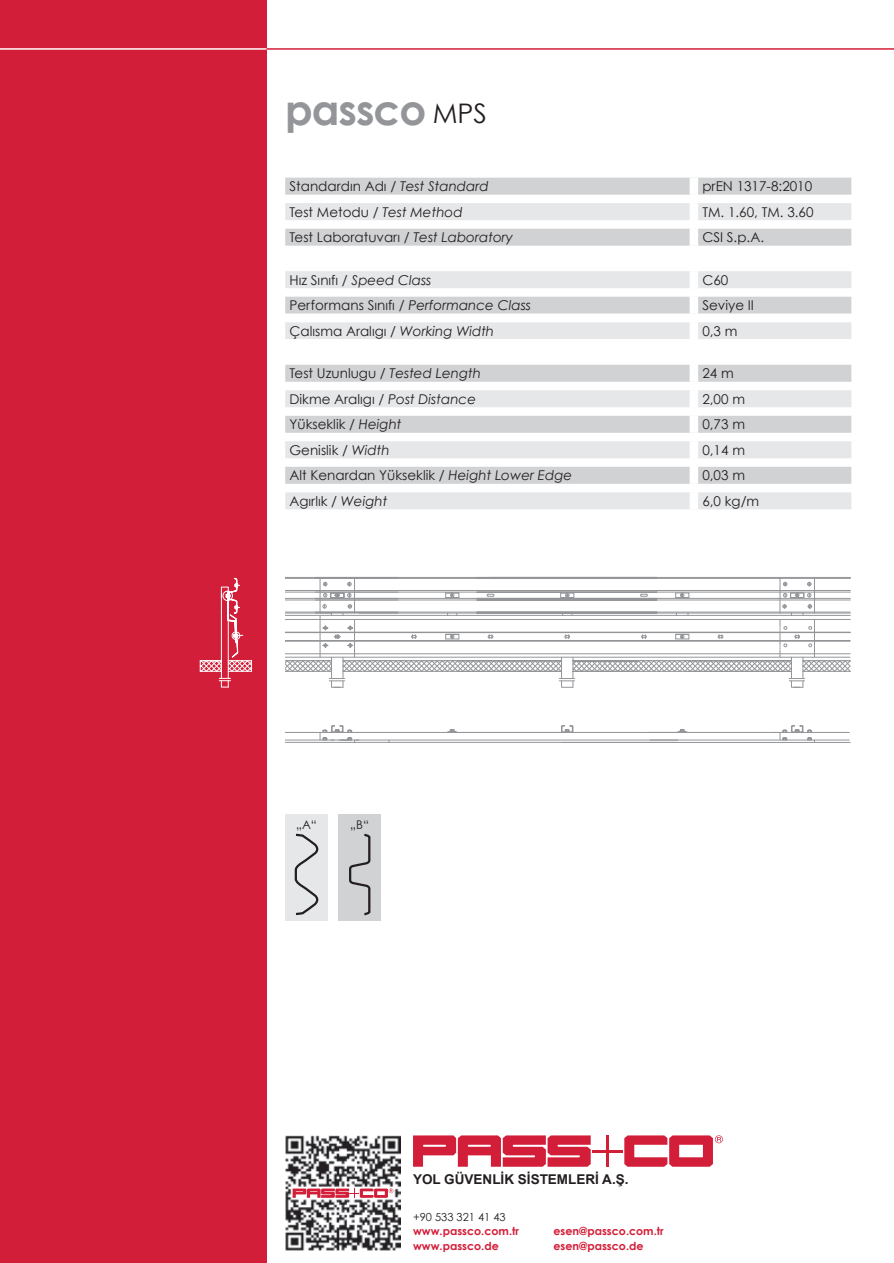
<style>
.page{position:relative;width:894px;height:1263px;background:#fff}
.page>*{position:absolute;margin:0;border:0;box-sizing:border-box;transform-origin:0 0}
.t1{font:700 42px "Century Gothic";letter-spacing:-.025em;color:#939598}
.t2{font:13.5px "Century Gothic";color:#231f20}
.t3{font:italic 13.5px "Century Gothic";color:#231f20}
.t4{font:700 13.5px "Arial";color:#231f20}
.t5{font:12px "Century Gothic";color:#231f20}
.t6{font:700 11.1px "Century Gothic";color:#d31e39}
.t7{font:11.1px "Century Gothic";color:#231f20}
.s1{font-weight:400;font-size:27px;color:#231f20}
.s2{font-style:italic}
.s3{font-style:normal}
</style>
<div class="page">
<div style="left:0;top:0;width:266px;height:1263px;background:#d31e39"></div>
<hr style="left:0;top:48px;width:893px;height:2px;background:#fff">
<hr style="left:266px;top:48px;width:627px;height:2px;background:#d31e39">
<div style="left:285px;top:178px;width:565px;height:17px;background:#d1d2d4"></div>
<svg style="left:285px;top:203px;width:565px;height:306px"></svg>
<svg style="left:285px;top:314px;width:565px;height:51px"></svg>
<svg style="left:285px;top:365px;width:565px;height:119px"></svg>
<div style="left:689px;top:178px;width:8px;height:17px;background:#fff"></div>
<div style="left:689px;top:220px;width:8px;height:9px;background:#fff"></div>
<div style="left:689px;top:203px;width:8px;height:17px;background:#fff"></div>
<div style="left:689px;top:229px;width:8px;height:17px;background:#fff"></div>
<div style="left:689px;top:246px;width:8px;height:25px;background:#fff"></div>
<div style="left:689px;top:271px;width:8px;height:17px;background:#fff"></div>
<div style="left:689px;top:288px;width:8px;height:9px;background:#fff"></div>
<div style="left:689px;top:297px;width:8px;height:17px;background:#fff"></div>
<div style="left:689px;top:314px;width:8px;height:8px;background:#fff"></div>
<div style="left:689px;top:322px;width:8px;height:17px;background:#fff"></div>
<div style="left:689px;top:339px;width:8px;height:26px;background:#fff"></div>
<div style="left:689px;top:365px;width:8px;height:17px;background:#fff"></div>
<div style="left:689px;top:382px;width:8px;height:8px;background:#fff"></div>
<div style="left:689px;top:390px;width:8px;height:17px;background:#fff"></div>
<div style="left:689px;top:407px;width:8px;height:9px;background:#fff"></div>
<div style="left:689px;top:416px;width:8px;height:17px;background:#fff"></div>
<div style="left:689px;top:433px;width:8px;height:8px;background:#fff"></div>
<div style="left:689px;top:441px;width:8px;height:17px;background:#fff"></div>
<div style="left:689px;top:458px;width:8px;height:9px;background:#fff"></div>
<div style="left:689px;top:467px;width:8px;height:17px;background:#fff"></div>
<div style="left:689px;top:484px;width:8px;height:8px;background:#fff"></div>
<div style="left:689px;top:492px;width:8px;height:17px;background:#fff"></div>
<hr style="left:285px;top:740px;width:392px;height:1px;background:#939598">
<hr style="left:649px;top:740px;width:199px;height:1px;background:#939598">
<hr style="left:285px;top:742px;width:392px;height:1px;background:#939598">
<hr style="left:561px;top:742px;width:288px;height:1px;background:#939598">
<hr style="left:285px;top:732px;width:56px;height:1px;background:#939598">
<hr style="left:326px;top:732px;width:55px;height:1px;background:#939598">
<hr style="left:381px;top:732px;width:297px;height:1px;background:#939598">
<hr style="left:649px;top:732px;width:136px;height:1px;background:#939598">
<hr style="left:771px;top:732px;width:77px;height:1px;background:#939598">
<svg style="left:560px;top:725px;width:13px;height:7px"></svg>
<svg style="left:319px;top:725px;width:39px;height:17px"></svg>
<hr style="left:285px;top:577px;width:74px;height:1px;background:#939598">
<hr style="left:285px;top:578px;width:74px;height:1px;background:#939598">
<hr style="left:285px;top:590px;width:74px;height:1px;background:#939598">
<svg style="left:323px;top:582px;width:4px;height:4px"></svg>
<hr style="left:359px;top:577px;width:297px;height:1px;background:#939598">
<hr style="left:359px;top:578px;width:297px;height:1px;background:#939598">
<hr style="left:359px;top:590px;width:297px;height:1px;background:#939598">
<hr style="left:490px;top:577px;width:360px;height:1px;background:#939598">
<hr style="left:490px;top:578px;width:360px;height:1px;background:#939598">
<hr style="left:656px;top:590px;width:193px;height:1px;background:#939598">
<svg style="left:347px;top:582px;width:4px;height:4px"></svg>
<hr style="left:354px;top:577px;width:1px;height:36px;background:#939598">
<hr style="left:319px;top:577px;width:1px;height:36px;background:#939598">
<svg style="left:807px;top:582px;width:4px;height:4px"></svg>
<svg style="left:783px;top:582px;width:4px;height:4px"></svg>
<hr style="left:779px;top:577px;width:1px;height:36px;background:#939598">
<hr style="left:813px;top:577px;width:1px;height:36px;background:#939598">
<svg style="left:285px;top:592px;width:566px;height:96px"></svg>
<svg style="left:447px;top:729px;width:10px;height:3px"></svg>
<svg style="left:677px;top:729px;width:9px;height:3px"></svg>
<svg style="left:779px;top:725px;width:35px;height:16px"></svg>
<div style="left:285px;top:815px;width:42px;height:106px;background:#e6e7e9"></div>
<div style="left:338px;top:815px;width:43px;height:106px;background:#d1d2d4"></div>
<svg style="left:294px;top:833px;width:25px;height:83px"></svg>
<svg style="left:349px;top:833px;width:22px;height:83px"></svg>
<svg style="left:199px;top:577px;width:53px;height:111px"></svg>
<img style="left:285px;top:1135px;width:115px;height:115px">
<svg style="left:292px;top:1188px;width:101px;height:10px"></svg>
<svg style="left:413px;top:1135px;width:177px;height:32px"></svg>
<hr style="left:606px;top:1135px;width:2px;height:32px;background:#d31e39">
<hr style="left:591px;top:1150px;width:31px;height:2px;background:#d31e39">
<svg style="left:624px;top:1135px;width:98px;height:32px"></svg>
<h1 class="t1" style="left:285px;top:83px;width:203px">passco <span class="s1">MPS</span></h1>
<p class="t2" style="left:289px;top:178px;width:201px">Standardın Adı <span class="s2">/ Test Standard</span></p>
<p class="t2" style="left:702px;top:178px;width:111px">prEN 1317-8:2010</p>
<p class="t3" style="left:289px;top:204px;width:175px"><span class="s3">Test Metodu</span> / Test Method</p>
<p class="t2" style="left:702px;top:204px;width:113px">TM. 1.60, TM. 3.60</p>
<p class="t2" style="left:289px;top:229px;width:225px">Test Laboratuvarı <span class="s2">/ Test Laboratory</span></p>
<p class="t2" style="left:702px;top:229px;width:63px">CSI S.p.A.</p>
<p class="t3" style="left:289px;top:272px;width:143px"><span class="s3">Hız Sınıfı</span> / Speed Class</p>
<p class="t2" style="left:702px;top:272px;width:27px">C60</p>
<p class="t3" style="left:289px;top:297px;width:243px"><span class="s3">Performans Sınıfı</span> / Performance Class</p>
<p class="t2" style="left:702px;top:297px;width:53px">Seviye II</p>
<p class="t2" style="left:289px;top:323px;width:206px">Çalısma Aralıgı <span class="s2">/ Working Width</span></p>
<p class="t2" style="left:702px;top:323px;width:37px">0,3 m</p>
<p class="t3" style="left:289px;top:365px;width:193px"><span class="s3">Test Uzunlugu</span> / Tested Length</p>
<p class="t2" style="left:702px;top:365px;width:33px">24 m</p>
<p class="t3" style="left:289px;top:391px;width:188px"><span class="s3">Dikme Aralıgı</span> / Post Distance</p>
<p class="t2" style="left:702px;top:391px;width:44px">2,00 m</p>
<p class="t2" style="left:289px;top:416px;width:113px">Yükseklik <span class="s2">/ Height</span></p>
<p class="t2" style="left:702px;top:416px;width:44px">0,73 m</p>
<p class="t2" style="left:289px;top:442px;width:102px">Genislik <span class="s2">/ Width</span></p>
<p class="t2" style="left:702px;top:442px;width:44px">0,14 m</p>
<p class="t2" style="left:289px;top:467px;width:284px">Alt Kenardan Yükseklik <span class="s2">/ Height Lower Edge</span></p>
<p class="t2" style="left:702px;top:467px;width:44px">0,03 m</p>
<p class="t2" style="left:289px;top:493px;width:99px">Agırlık <span class="s2">/ Weight</span></p>
<p class="t2" style="left:702px;top:493px;width:58px">6,0 kg/m</p>
<p class="t5" style="left:296px;top:817px;width:22px">„A“</p>
<p class="t5" style="left:350px;top:817px;width:20px">„B“</p>
<p class="t4" style="left:413px;top:1171px;width:217px">YOL GÜVENLİK SİSTEMLERİ A.Ş.</p>
<p class="t7" style="left:413px;top:1210px;width:94px">+90 533 321 41 43</p>
<p class="t6" style="left:413px;top:1224px;width:107px">www.passco.com.tr</p>
<p class="t6" style="left:553px;top:1224px;width:112px">esen@passco.com.tr</p>
<p class="t6" style="left:413px;top:1239px;width:87px">www.passco.de</p>
<p class="t6" style="left:553px;top:1239px;width:91px">esen@passco.de</p>
</div>
